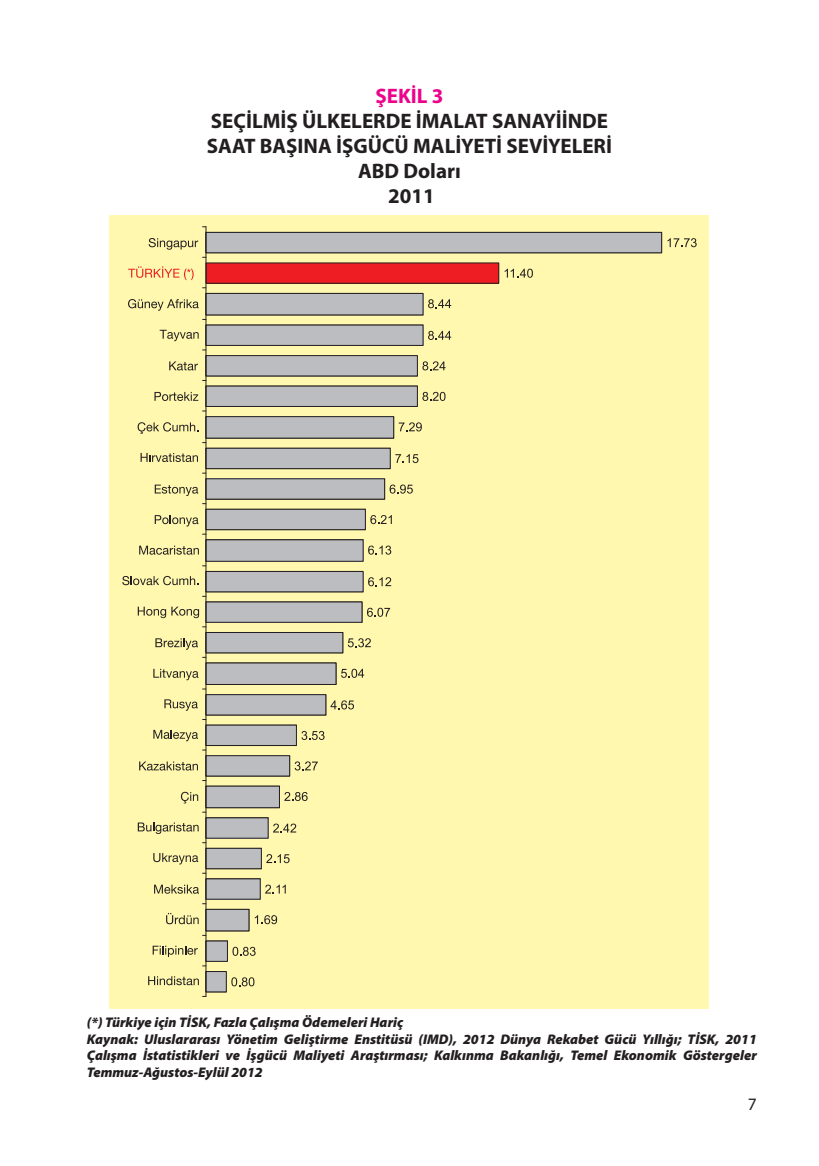
<style>
.page{position:relative;width:819px;height:1166px;background:#fff}
.page>*{position:absolute;margin:0;border:0;box-sizing:border-box;transform-origin:0 0}
.t1{font:700 21px/25.2px "Myriad Pro";color:#231f20;text-align:center}
.t2{font:700 21px "Myriad Pro";color:#ed028c}
.t3{font:17.5px "Myriad Pro";color:#231f20}
.t4{font:italic 900 14px/16.8px "Myriad Pro";color:#231f20}
</style>
<div class="page">
<div style="left:109px;top:215px;width:600px;height:793px;background:#fff8ae"></div>
<div style="left:206px;top:971px;width:20px;height:21px;background:#bcbdc0"></div>
<div style="left:206px;top:971px;width:20px;height:21px;border:1px solid #231f20"></div>
<div style="left:206px;top:941px;width:21px;height:20px;background:#bcbdc0"></div>
<div style="left:206px;top:909px;width:43px;height:22px;background:#bcbdc0"></div>
<div style="left:206px;top:909px;width:43px;height:22px;border:1px solid #231f20"></div>
<div style="left:206px;top:879px;width:54px;height:20px;background:#bcbdc0"></div>
<div style="left:206px;top:848px;width:55px;height:21px;background:#bcbdc0"></div>
<div style="left:206px;top:848px;width:55px;height:21px;border:1px solid #231f20"></div>
<div style="left:206px;top:818px;width:62px;height:20px;background:#bcbdc0"></div>
<div style="left:206px;top:786px;width:73px;height:21px;background:#bcbdc0"></div>
<div style="left:206px;top:786px;width:73px;height:22px;border:1px solid #231f20"></div>
<div style="left:206px;top:756px;width:83px;height:20px;background:#bcbdc0"></div>
<div style="left:206px;top:755px;width:84px;height:21px;border:1px solid #231f20"></div>
<div style="left:206px;top:725px;width:90px;height:20px;background:#bcbdc0"></div>
<div style="left:206px;top:725px;width:90px;height:21px;border:1px solid #231f20"></div>
<div style="left:206px;top:695px;width:120px;height:20px;background:#bcbdc0"></div>
<div style="left:206px;top:694px;width:120px;height:21px;border:1px solid #231f20"></div>
<div style="left:206px;top:663px;width:130px;height:21px;background:#bcbdc0"></div>
<div style="left:206px;top:632px;width:137px;height:21px;background:#bcbdc0"></div>
<div style="left:206px;top:632px;width:137px;height:21px;border:1px solid #231f20"></div>
<div style="left:206px;top:602px;width:156px;height:20px;background:#bcbdc0"></div>
<div style="left:206px;top:571px;width:157px;height:21px;background:#bcbdc0"></div>
<div style="left:206px;top:571px;width:157px;height:21px;border:1px solid #231f20"></div>
<div style="left:206px;top:540px;width:157px;height:21px;background:#bcbdc0"></div>
<div style="left:206px;top:509px;width:159px;height:21px;background:#bcbdc0"></div>
<div style="left:206px;top:509px;width:159px;height:21px;border:1px solid #231f20"></div>
<div style="left:206px;top:479px;width:178px;height:20px;background:#bcbdc0"></div>
<div style="left:206px;top:448px;width:184px;height:21px;background:#bcbdc0"></div>
<div style="left:206px;top:448px;width:184px;height:21px;border:1px solid #231f20"></div>
<div style="left:206px;top:417px;width:187px;height:21px;background:#bcbdc0"></div>
<div style="left:206px;top:416px;width:188px;height:22px;border:1px solid #231f20"></div>
<div style="left:206px;top:386px;width:211px;height:20px;background:#bcbdc0"></div>
<div style="left:206px;top:386px;width:211px;height:21px;border:1px solid #231f20"></div>
<div style="left:206px;top:356px;width:211px;height:20px;background:#bcbdc0"></div>
<div style="left:206px;top:355px;width:211px;height:21px;border:1px solid #231f20"></div>
<div style="left:206px;top:325px;width:217px;height:20px;background:#bcbdc0"></div>
<div style="left:206px;top:325px;width:217px;height:21px;border:1px solid #231f20"></div>
<div style="left:206px;top:293px;width:217px;height:22px;background:#bcbdc0"></div>
<div style="left:206px;top:293px;width:217px;height:22px;border:1px solid #231f20"></div>
<div style="left:206px;top:263px;width:293px;height:20px;background:#ee1d23"></div>
<div style="left:206px;top:232px;width:455px;height:21px;background:#bcbdc0"></div>
<div style="left:206px;top:232px;width:455px;height:21px;border:1px solid #231f20"></div>
<hr style="left:206px;top:227px;width:1px;height:769px;background:#231f20">
<svg style="left:231px;top:977px;width:23px;height:9px"></svg>
<svg style="left:232px;top:947px;width:23px;height:9px"></svg>
<svg style="left:255px;top:915px;width:22px;height:9px"></svg>
<svg style="left:265px;top:884px;width:21px;height:9px"></svg>
<svg style="left:266px;top:854px;width:23px;height:9px"></svg>
<svg style="left:273px;top:823px;width:23px;height:9px"></svg>
<svg style="left:284px;top:792px;width:23px;height:9px"></svg>
<svg style="left:295px;top:761px;width:23px;height:9px"></svg>
<svg style="left:301px;top:731px;width:23px;height:9px"></svg>
<svg style="left:330px;top:700px;width:24px;height:9px"></svg>
<svg style="left:341px;top:669px;width:23px;height:9px"></svg>
<svg style="left:348px;top:638px;width:23px;height:9px"></svg>
<svg style="left:367px;top:608px;width:23px;height:9px"></svg>
<svg style="left:368px;top:577px;width:23px;height:9px"></svg>
<svg style="left:368px;top:545px;width:23px;height:10px"></svg>
<svg style="left:370px;top:515px;width:22px;height:9px"></svg>
<svg style="left:389px;top:484px;width:24px;height:10px"></svg>
<svg style="left:395px;top:454px;width:23px;height:9px"></svg>
<svg style="left:399px;top:422px;width:23px;height:9px"></svg>
<svg style="left:422px;top:392px;width:23px;height:9px"></svg>
<svg style="left:422px;top:361px;width:23px;height:9px"></svg>
<svg style="left:428px;top:331px;width:23px;height:9px"></svg>
<svg style="left:428px;top:299px;width:23px;height:9px"></svg>
<svg style="left:504px;top:269px;width:29px;height:9px"></svg>
<svg style="left:667px;top:238px;width:29px;height:9px"></svg>
<svg style="left:148px;top:976px;width:51px;height:9px"></svg>
<svg style="left:153px;top:946px;width:45px;height:11px"></svg>
<svg style="left:166px;top:913px;width:33px;height:11px"></svg>
<svg style="left:154px;top:884px;width:45px;height:10px"></svg>
<svg style="left:153px;top:853px;width:45px;height:11px"></svg>
<svg style="left:138px;top:822px;width:61px;height:12px"></svg>
<svg style="left:181px;top:792px;width:17px;height:11px"></svg>
<svg style="left:139px;top:761px;width:59px;height:9px"></svg>
<svg style="left:153px;top:730px;width:45px;height:11px"></svg>
<svg style="left:164px;top:699px;width:34px;height:12px"></svg>
<svg style="left:153px;top:669px;width:45px;height:11px"></svg>
<svg style="left:155px;top:638px;width:43px;height:12px"></svg>
<svg style="left:138px;top:607px;width:61px;height:11px"></svg>
<svg style="left:122px;top:576px;width:76px;height:9px"></svg>
<svg style="left:139px;top:546px;width:60px;height:9px"></svg>
<svg style="left:155px;top:515px;width:43px;height:11px"></svg>
<svg style="left:155px;top:485px;width:43px;height:11px"></svg>
<svg style="left:140px;top:453px;width:58px;height:9px"></svg>
<svg style="left:138px;top:422px;width:60px;height:12px"></svg>
<svg style="left:154px;top:392px;width:44px;height:9px"></svg>
<svg style="left:169px;top:361px;width:29px;height:9px"></svg>
<svg style="left:160px;top:330px;width:39px;height:11px"></svg>
<svg style="left:128px;top:299px;width:71px;height:12px"></svg>
<svg style="left:128px;top:266px;width:66px;height:14px"></svg>
<svg style="left:149px;top:238px;width:49px;height:12px"></svg>
<h1 class="t2" style="left:375px;top:84px;width:70px">ŞEKİL 3</h1>
<h1 class="t1" style="left:207px;top:108px;width:406px">SEÇİLMİŞ ÜLKELERDE İMALAT SANAYİİNDE<br>SAAT BAŞINA İŞGÜCÜ MALİYETİ SEVİYELERİ<br>ABD Doları<br>2011</h1>
<p class="t4" style="left:87px;top:1014px;width:671px">(*) Türkiye için TİSK, Fazla Çalışma Ödemeleri Hariç<br>Kaynak: Uluslararası Yönetim Geliştirme Enstitüsü (IMD), 2012 Dünya Rekabet Gücü Yıllığı; TİSK, 2011<br>Çalışma İstatistikleri ve İşgücü Maliyeti Araştırması; Kalkınma Bakanlığı, Temel Ekonomik Göstergeler Temmuz-Ağustos-Eylül 2012</p>
<p class="t3" style="left:748px;top:1094px;width:10px">7</p>
</div>
